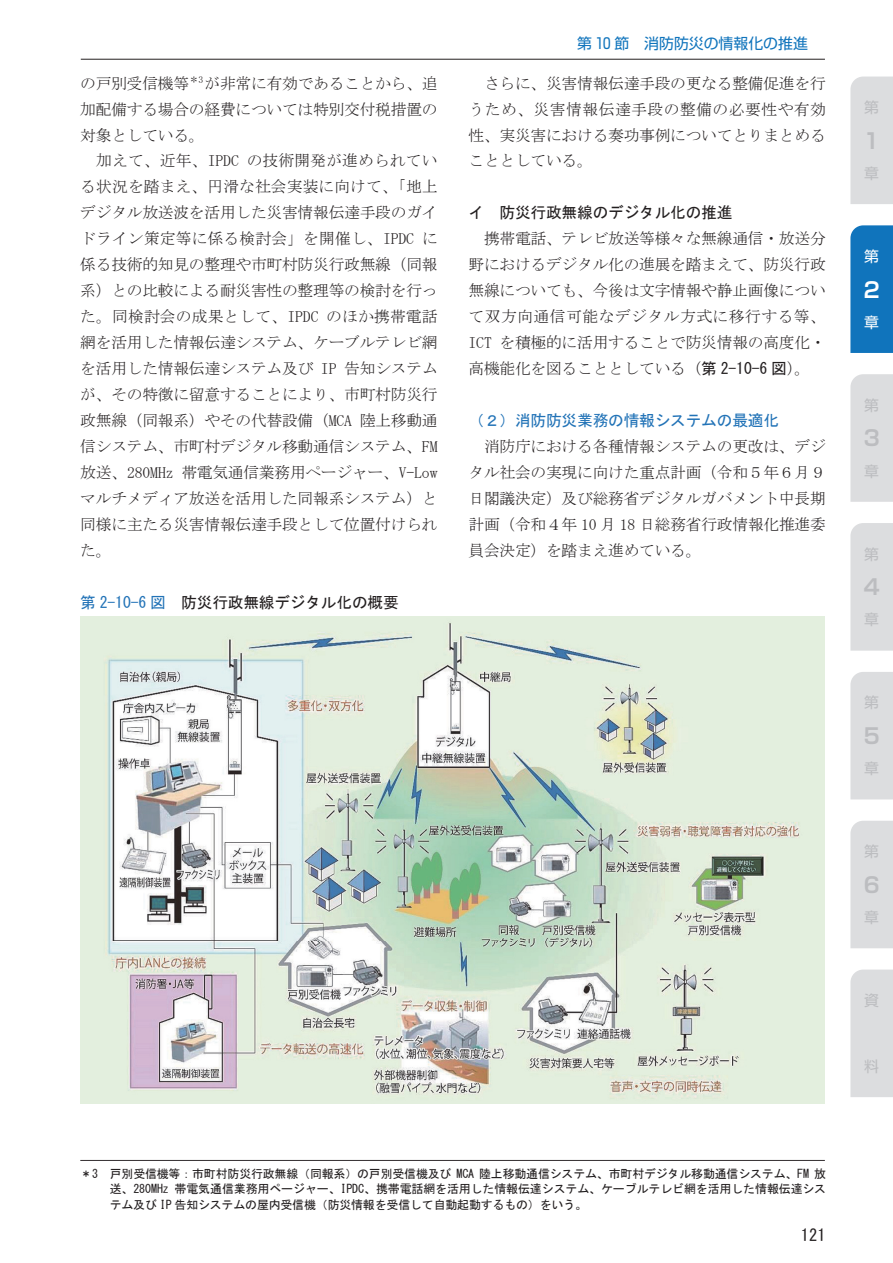
<style>
.page{position:relative;width:893px;height:1263px;background:#fff}
.page>*{position:absolute;margin:0;border:0;box-sizing:border-box;transform-origin:0 0}
.t1{font:700 21.3px "Shin Go Pr 6 N De";color:#bcbdc0}
.t2{font:700 21.3px "Shin Go Pr 6 N De";color:#fff}
.t3{font:16.5px "MS Gothic";color:#231f20}
.t4{font:15.75px/26px "MS Mincho";letter-spacing:-.01em;color:#231f20;text-align:justify}
.t5{font:15.75px "MS Gothic";letter-spacing:-.015em;color:#231f20}
.t6{font:15.75px "MS Gothic";letter-spacing:-.015em;color:#2273b7}
.t7{font:14.85px "Shin Go Pr 6 N";color:#1074bc}
.t8{font:14.85px "Shin Go Pr 6 N";color:#bcbdc0}
.t9{font:14.85px "Shin Go Pr 6 N";color:#fff}
.t10{font:12px/15.6px "MS Gothic";letter-spacing:-.015em;color:#231f20;text-align:justify}
.s1{color:#2273b7}
.s2{font-family:"MS Gothic"}
</style>
<div class="page">
<hr style="left:81px;top:59px;width:744px;height:1px;background:#231f20">
<img style="left:81px;top:617px;width:744px;height:486px">
<hr style="left:80px;top:1160px;width:745px;height:1px;background:#332e30">
<div style="left:850px;top:77px;width:43px;height:127px;background:#dcdddf"></div>
<div style="left:850px;top:374px;width:43px;height:128px;background:#dcdddf"></div>
<div style="left:850px;top:523px;width:43px;height:128px;background:#dcdddf"></div>
<div style="left:850px;top:672px;width:43px;height:127px;background:#dcdddf"></div>
<div style="left:850px;top:821px;width:43px;height:127px;background:#dcdddf"></div>
<div style="left:850px;top:225px;width:43px;height:128px;background:#1074bc"></div>
<div style="left:850px;top:969px;width:43px;height:128px;background:#dcdddf"></div>
<p class="t4" style="left:80px;top:70px;width:359px">の戸別受信機等<sup>＊3</sup>が非常に有効であることから、追加配備する場合の経費については特別交付税措置の対象としている。</p>
<p class="t4" style="left:80px;top:148px;width:359px;text-indent:16px">加えて、近年、IPDC の技術開発が進められている状況を踏まえ、円滑な社会実装に向けて、「地上デジタル放送波を活用した災害情報伝達手段のガイドライン策定等に係る検討会」を開催し、IPDC に係る技術的知見の整理や市町村防災行政無線（同報系）との比較による耐災害性の整理等の検討を行った。同検討会の成果として、IPDC のほか携帯電話網を活用した情報伝達システム、ケーブルテレビ網を活用した情報伝達システム及び IP 告知システムが、その特徴に留意することにより、市町村防災行政無線（同報系）やその代替設備（MCA 陸上移動通信システム、市町村デジタル移動通信システム、FM放送、280MHz 帯電気通信業務用ページャー、V-Lowマルチメディア放送を活用した同報系システム）と同様に主たる災害情報伝達手段として位置付けられた。</p>
<p class="t5" style="left:80px;top:594px;width:320px"><span class="s1">第 2-10-6 図</span> 防災行政無線デジタル化の概要</p>
<p class="t7" style="left:577px;top:31px;width:232px">第 10 節　消防防災の情報化の推進</p>
<p class="t4" style="left:468px;top:70px;width:359px;text-indent:16px">さらに、災害情報伝達手段の更なる整備促進を行うため、災害情報伝達手段の整備の必要性や有効性、実災害における奏功事例についてとりまとめることとしている。</p>
<p class="t5" style="left:468px;top:205px;width:266px">イ 防災行政無線のデジタル化の推進</p>
<p class="t4" style="left:468px;top:226px;width:359px;text-indent:16px">携帯電話、テレビ放送等様々な無線通信・放送分野におけるデジタル化の進展を踏まえて、防災行政無線についても、今後は文字情報や静止画像について双方向通信可能なデジタル方式に移行する等、ICT を積極的に活用することで防災情報の高度化・高機能化を図ることとしている（<span class="s2">第 2-10-6 図</span>）。</p>
<p class="t6" style="left:468px;top:413px;width:312px">（２）消防防災業務の情報システムの最適化</p>
<p class="t4" style="left:468px;top:433px;width:359px;text-indent:16px">消防庁における各種情報システムの更改は、デジタル社会の実現に向けた重点計画（令和５年６月９日閣議決定）及び総務省デジタルガバメント中長期計画（令和４年 10 月 18 日総務省行政情報化推進委員会決定）を踏まえ進めている。</p>
<p class="t10" style="left:110px;top:1166px;width:718px;text-indent:-29px">＊3 戸別受信機等：市町村防災行政無線（同報系）の戸別受信機及び MCA 陸上移動通信システム、市町村デジタル移動通信システム、FM 放送、280MHz 帯電気通信業務用ページャー、IPDC、携帯電話網を活用した情報伝達システム、ケーブルテレビ網を活用した情報伝達システム及び IP 告知システムの屋内受信機（防災情報を受信して自動起動するもの）をいう。</p>
<p class="t3" style="left:801px;top:1227px;width:26px">121</p>
<p class="t8" style="left:864px;top:95px;width:16px">第</p>
<h1 class="t1" style="left:861px;top:123px;width:14px">１</h1>
<p class="t8" style="left:864px;top:161px;width:16px">章</p>
<p class="t9" style="left:864px;top:244px;width:16px">第</p>
<h1 class="t2" style="left:861px;top:272px;width:19px">２</h1>
<p class="t9" style="left:864px;top:310px;width:16px">章</p>
<p class="t8" style="left:864px;top:393px;width:16px">第</p>
<h1 class="t1" style="left:861px;top:421px;width:19px">３</h1>
<p class="t8" style="left:864px;top:459px;width:16px">章</p>
<p class="t8" style="left:864px;top:542px;width:16px">第</p>
<h1 class="t1" style="left:861px;top:570px;width:20px">４</h1>
<p class="t8" style="left:864px;top:608px;width:16px">章</p>
<p class="t8" style="left:864px;top:690px;width:16px">第</p>
<h1 class="t1" style="left:861px;top:718px;width:19px">５</h1>
<p class="t8" style="left:864px;top:756px;width:16px">章</p>
<p class="t8" style="left:864px;top:839px;width:16px">第</p>
<h1 class="t1" style="left:861px;top:867px;width:19px">６</h1>
<p class="t8" style="left:864px;top:905px;width:16px">章</p>
<p class="t8" style="left:864px;top:988px;width:16px">資</p>
<p class="t8" style="left:864px;top:1054px;width:16px">料</p>
</div>
